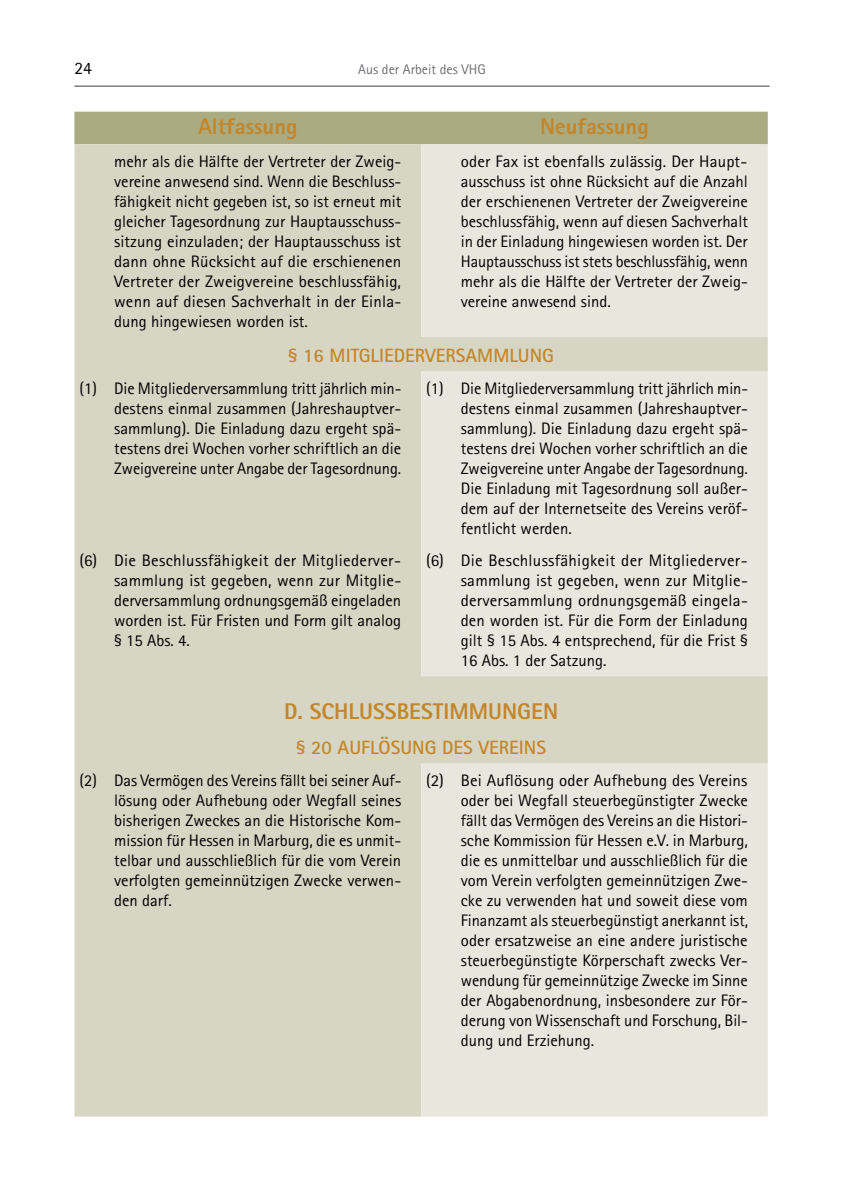
<style>
.page{position:relative;width:844px;height:1191px;background:#fff}
.page>*{position:absolute;margin:0;border:0;box-sizing:border-box;transform-origin:0 0}
.t1{font:800 22.75px "Rotis Sans Serif";color:#c2862b}
.t2{font:700 19.25px "Rotis Sans Serif";color:#c2862b}
.t3{font:17.5px "Rotis Sans Serif";color:#000}
.t4{font:16.62px/19.9px "Rotis Sans Serif";color:#000;text-align:justify}
.t5{font:14px "Rotis Sans Serif";color:#6d6e71}
</style>
<div class="page">
<hr style="left:74px;top:85px;width:695px;height:2px;background:#6d6e71">
<div style="left:74px;top:112px;width:693px;height:32px;background:#abab82"></div>
<div style="left:74px;top:144px;width:347px;height:972px;background:#d7d6c4"></div>
<svg style="left:421px;top:144px;width:346px;height:972px;background:#e5e4d9"></svg>
<p class="t3" style="left:74px;top:58px;width:19px">24</p>
<p class="t5" style="left:358px;top:61px;width:129px">Aus der Arbeit des VHG</p>
<h1 class="t1" style="left:198px;top:112px;width:101px">Altfassung</h1>
<h1 class="t1" style="left:540px;top:112px;width:110px">Neufassung</h1>
<p class="t4" style="left:114px;top:151px;width:289px">mehr als die Hälfte der Vertreter der Zweig&shy;vereine anwesend sind. Wenn die Beschluss&shy;fähigkeit nicht gegeben ist, so ist erneut mit gleicher Tagesordnung zur Hauptausschuss&shy;sitzung einzuladen; der Hauptausschuss ist dann ohne Rücksicht auf die erschienenen Vertreter der Zweigvereine beschlussfähig, wenn auf diesen Sachverhalt in der Einla&shy;dung hingewiesen worden ist.</p>
<p class="t4" style="left:460px;top:151px;width:289px">oder Fax ist ebenfalls zulässig. Der Haupt&shy;ausschuss ist ohne Rücksicht auf die Anzahl der erschienenen Vertreter der Zweigvereine beschlussfähig, wenn auf diesen Sachverhalt in der Einladung hingewiesen worden ist. Der Hauptausschuss ist stets beschlussfähig, wenn mehr als die Hälfte der Vertreter der Zweig&shy;vereine anwesend sind.</p>
<p class="t2" style="left:288px;top:343px;width:267px">§ 16 MITGLIEDERVERSAMMLUNG</p>
<p class="t4" style="left:114px;top:378px;width:289px;text-indent:-35px">(1) Die Mitgliederversammlung tritt jährlich min&shy;destens einmal zusammen (Jahreshauptver&shy;sammlung). Die Einladung dazu ergeht spä&shy;testens drei Wochen vorher schriftlich an die Zweigvereine unter Angabe der Tagesordnung.</p>
<p class="t4" style="left:460px;top:378px;width:289px;text-indent:-35px">(1) Die Mitgliederversammlung tritt jährlich min&shy;destens einmal zusammen (Jahreshauptver&shy;sammlung). Die Einladung dazu ergeht spä&shy;testens drei Wochen vorher schriftlich an die Zweigvereine unter Angabe der Tagesordnung.<br>Die Einladung mit Tagesordnung soll außer&shy;dem auf der Internetseite des Vereins veröf&shy;fentlicht werden.</p>
<p class="t4" style="left:114px;top:550px;width:288px;text-indent:-35px">(6) Die Beschlussfähigkeit der Mitgliederver&shy;sammlung ist gegeben, wenn zur Mitglie&shy;derversammlung ordnungsgemäß eingeladen worden ist. Für Fristen und Form gilt analog § 15 Abs. 4.</p>
<p class="t4" style="left:460px;top:550px;width:288px;text-indent:-35px">(6) Die Beschlussfähigkeit der Mitgliederver&shy;sammlung ist gegeben, wenn zur Mitglie&shy;derversammlung ordnungsgemäß eingela&shy;den worden ist. Für die Form der Einladung gilt § 15 Abs. 4 entsprechend, für die Frist § 16 Abs. 1 der Satzung.</p>
<h1 class="t1" style="left:284px;top:696px;width:275px">D. SCHLUSSBESTIMMUNGEN</h1>
<p class="t2" style="left:296px;top:735px;width:251px">§ 20 AUFLÖSUNG DES VEREINS</p>
<p class="t4" style="left:114px;top:770px;width:289px;text-indent:-35px">(2) Das Vermögen des Vereins fällt bei seiner Auf&shy;lösung oder Aufhebung oder Wegfall seines bisherigen Zweckes an die Historische Kom&shy;mission für Hessen in Marburg, die es unmit&shy;telbar und ausschließlich für die vom Verein verfolgten gemeinnützigen Zwecke verwen&shy;den darf.</p>
<p class="t4" style="left:460px;top:770px;width:289px;text-indent:-35px">(2) Bei Auflösung oder Aufhebung des Vereins oder bei Wegfall steuerbegünstigter Zwecke fällt das Vermögen des Vereins an die Histori&shy;sche Kommission für Hessen e.V. in Marburg, die es unmittelbar und ausschließlich für die vom Verein verfolgten gemeinnützigen Zwe&shy;cke zu verwenden hat und soweit diese vom Finanzamt als steuerbegünstigt anerkannt ist, oder ersatzweise an eine andere juristische steuerbegünstigte Körperschaft zwecks Ver&shy;wendung für gemeinnützige Zwecke im Sinne der Abgabenordnung, insbesondere zur För&shy;derung von Wissenschaft und Forschung, Bil&shy;dung und Erziehung.</p>
</div>
